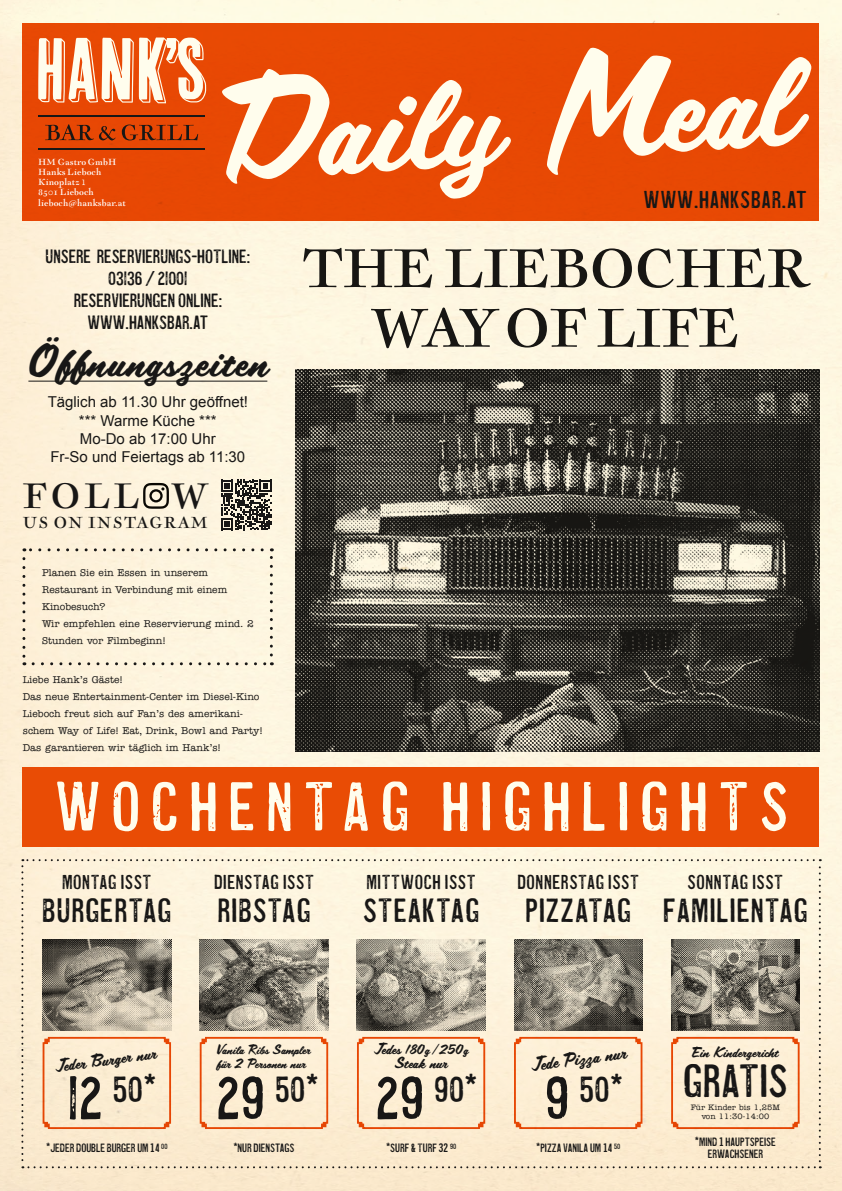
<style>
.page{position:relative;width:842px;height:1191px;background:#fff}
.page>*{position:absolute;margin:0;border:0;box-sizing:border-box;transform-origin:0 0}
.t1{font:130.6px "Scriptorama JF Tradeshow";color:#fffded}
.t2{font:72px "Coldsmith Pro";letter-spacing:.15em;color:#fffded}
.t3{font:64px/59.6px "Sirenne Eighteen MVB";color:#181716;text-align:center}
.t4{font:48.5px "Coldsmith Pro";letter-spacing:.01em;color:#181716}
.t5{font:41.7px "Sirenne Eighteen MVB";color:#181716}
.t6{font:40px "Scriptorama JF Tradeshow";letter-spacing:.03em;color:#181716}
.t7{font:38.1px "Coldsmith Pro";letter-spacing:.01em;color:#181716}
.t8{font:35px "Coldsmith Pro";letter-spacing:.03em;color:#181716}
.t9{font:25.3px "Coldsmith Pro";letter-spacing:.03em;color:#181716}
.t10{font:21px "Coldsmith Pro";letter-spacing:.03em;color:#181716}
.t11{font:20px/22px "Coldsmith Pro";color:#181716;text-align:center}
.t12{font:18.9px "Sirenne Eighteen MVB";letter-spacing:.075em;color:#181716}
.t13{font:17px "Scriptorama JF Tradeshow";color:#181716}
.t14{font:15.7px "Scriptorama JF Tradeshow";color:#181716}
.t15{font:15px/18px "Arial";color:#181716;text-align:center}
.t16{font:14px "Scriptorama JF Tradeshow";color:#181716}
.t17{font:13px "Scriptorama JF Tradeshow";color:#181716}
.t18{font:12.5px/12.1px "Coldsmith Pro";color:#181716;text-align:center}
.t19{font:12px/14px "Scriptorama JF Tradeshow";color:#181716}
.t20{font:12px "Scriptorama JF Tradeshow";letter-spacing:-.05em;color:#181716}
.t21{font:10.5px/10.3px "Sirenne Eighteen MVB";letter-spacing:.01em;color:#fff}
.t22{font:500 10px/17px "American Typewriter ITC Pro";color:#181716}
.t23{font:500 7.9px/9px "American Typewriter ITC Pro";letter-spacing:.01em;color:#181716;text-align:center}
.s1{font-family:"American Typewriter ITC Pro";font-weight:500;font-size:7.9px}
.s2{font-size:63.5px}
.s3{font-size:14px}
.s4{font-family:"Trade Gothic Next LT Pro Bd Cm";font-size:12px}
</style>
<div class="page">
<img style="left:0;top:0;width:842px;height:1191px">
<div style="left:23px;top:23px;width:796px;height:197px;background:#e94c05"></div>
<svg style="left:45px;top:124px;width:71px;height:16px"></svg>
<svg style="left:122px;top:125px;width:76px;height:15px"></svg>
<hr style="left:38px;top:115px;width:167px;height:1px;background:#181716">
<hr style="left:38px;top:149px;width:167px;height:1px;background:#181716">
<svg style="left:38px;top:38px;width:168px;height:65px"></svg>
<img style="left:296px;top:369px;width:523px;height:382px">
<svg style="left:221px;top:479px;width:50px;height:51px;background:#706d64"></svg>
<svg style="left:143px;top:483px;width:26px;height:26px"></svg>
<div style="left:23px;top:767px;width:796px;height:80px;background:#e94c05"></div>
<hr style="left:28px;top:381px;width:239px;height:1px;background:#181716">
<svg style="left:22px;top:558px;width:3px;height:107px"></svg>
<svg style="left:33px;top:662px;width:239px;height:3px"></svg>
<svg style="left:270px;top:548px;width:3px;height:107px"></svg>
<svg style="left:24px;top:548px;width:238px;height:3px"></svg>
<svg style="left:21px;top:859px;width:800px;height:309px;background:#dfd1bb"></svg>
<p class="t21" style="left:38px;top:157px;width:89px">HM Gastro GmbH<br>Hanks Lieboch<br>Kinoplatz <span class="s1">1<br></span>8501 Lieboch lieboch@hanksbar.at</p>
<h1 class="t1" style="left:211px;top:44px;width:580px;rotate:-4deg">Daily Meal</h1>
<h3 class="t9" style="left:643px;top:185px;width:165px">WWW.HANKSBAR.AT</h3>
<h3 class="t11" style="left:46px;top:245px;width:206px">UNSERE RESERVIERUNGS-HOTLINE:<br>03136/21001<br>RESERVIERUNGEN ONLINE:<br>WWW.HANKSBAR.AT</h3>
<h3 class="t6" style="left:28px;top:333px;width:240px">Öffnungszeiten</h3>
<h3 class="t15" style="left:48px;top:393px;width:202px">Täglich ab 11.30 Uhr geöffnet! *** Warme Küche ***<br>Mo-Do ab 17:00 Uhr<br>Fr-So und Feiertags ab 11:30</h3>
<h3 class="t5" style="left:23px;top:473px;width:186px">FOLL W</h3>
<h3 class="t12" style="left:23px;top:512px;width:186px">US ON INSTAGRAM</h3>
<p class="t22" style="left:42px;top:564px;width:213px">Planen Sie ein Essen in unserem<br>Restaurant in Verbindung mit einem<br>Kinobesuch?<br>Wir empfehlen eine Reservierung mind. 2<br>Stunden vor Filmbeginn!</p>
<p class="t22" style="left:23px;top:671px;width:241px">Liebe Hank’s Gäste!<br>Das neue Entertainment-Center im Diesel-Kino Lieboch freut sich auf Fan’s des amerikani&shy;schem Way of Life! Eat, Drink, Bowl and Party!<br>Das garantieren wir täglich im Hank’s!</p>
<h3 class="t3" style="left:302px;top:241px;width:509px">THE LIEBOCHER<br>WAY OF LIFE</h3>
<h2 class="t2" style="left:55px;top:766px;width:734px">WOCHENTAG HIGHLIGHTS</h2>
<h3 class="t10" style="left:62px;top:870px;width:91px">MONTAG ISST</h3>
<h3 class="t8" style="left:42px;top:890px;width:131px">BURGERTAG</h3>
<h3 class="t10" style="left:214px;top:870px;width:101px">DIENSTAG ISST</h3>
<h3 class="t8" style="left:217px;top:890px;width:95px">RIBSTAG</h3>
<h3 class="t10" style="left:366px;top:870px;width:111px">MITTWOCH ISST</h3>
<h3 class="t8" style="left:363px;top:890px;width:118px">STEAKTAG</h3>
<h3 class="t10" style="left:517px;top:870px;width:123px">DONNERSTAG ISST</h3>
<h3 class="t8" style="left:525px;top:890px;width:107px">PIZZATAG</h3>
<h3 class="t10" style="left:688px;top:870px;width:97px">SONNTAG ISST</h3>
<h3 class="t8" style="left:663px;top:890px;width:146px">FAMILIENTAG</h3>
<h3 class="t14" style="left:53px;top:1055px;width:104px;rotate:-8deg">Jeder Burger nur</h3>
<h3 class="t7" style="left:68px;top:1068px;width:90px"><span class="s2">12</span> 50*</h3>
<p class="t19" style="left:217px;top:1043px;width:95px">Vanila Ribs Sampler für 2 Personen nur</p>
<p class="t20" style="left:374px;top:1041px;width:96px"><span class="s3">Jedes</span> 180g / 250g</p>
<h3 class="t16" style="left:395px;top:1053px;width:54px">Steak nur</h3>
<h3 class="t7" style="left:216px;top:1068px;width:103px"><span class="s2">29</span> 50*</h3>
<h3 class="t7" style="left:376px;top:1068px;width:103px"><span class="s2">29</span> 90*</h3>
<h3 class="t13" style="left:529px;top:1053px;width:98px;rotate:-8deg">Jede Pizza nur</h3>
<h3 class="t7" style="left:545px;top:1068px;width:79px"><span class="s2">9</span> 50*</h3>
<h3 class="t17" style="left:691px;top:1043px;width:88px">Ein Kindergericht</h3>
<h3 class="t4" style="left:683px;top:1054px;width:106px">GRATIS</h3>
<p class="t23" style="left:691px;top:1102px;width:91px">Für Kinder bis 1,25M von 11:30-14:00</p>
<p class="t18" style="left:46px;top:1141px;width:123px">*JEDER DOUBLE BURGER UM <span class="s4">1</span>4 <sup>00</sup></p>
<p class="t18" style="left:233px;top:1141px;width:63px">*NUR DIENSTAGS</p>
<p class="t18" style="left:386px;top:1141px;width:72px">*SURF &amp; TURF <span class="s4">32</span> <sup>90</sup></p>
<p class="t18" style="left:536px;top:1141px;width:86px">*PIZZA VANILA UM <span class="s4">1</span>4 <sup>50</sup></p>
<p class="t18" style="left:695px;top:1135px;width:82px">*MIND <span class="s4">1</span> HAUPTSPEISE<br>ERWACHSENER</p>
</div>
